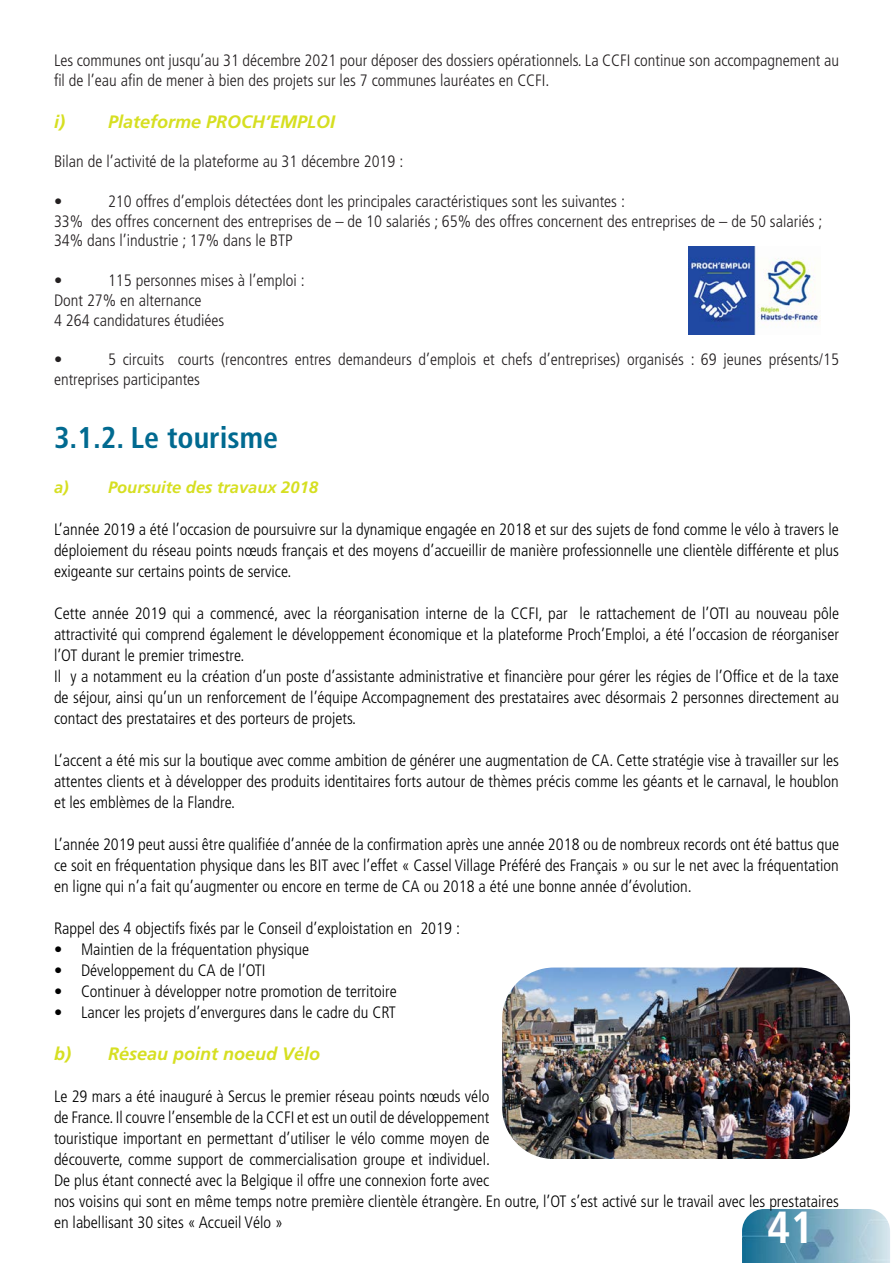
<style>
.page{position:relative;width:893px;height:1263px;background:#fff}
.page>*{position:absolute;margin:0;border:0;box-sizing:border-box;transform-origin:0 0}
.t1{font:700 condensed 45px "Frutiger";color:#fff}
.t2{font:700 condensed 30px "Frutiger";color:#016a90}
.t3{font:italic 700 18px "Frutiger";color:#d6df21}
.t4{font:300 condensed 16.5px/21px "Frutiger";color:#000;text-align:justify}
.t5{font:300 condensed 16.5px/19.8px "Frutiger";color:#231f20}
.t6{font:italic 700 16.5px "Frutiger";color:#d6df21}
</style>
<div class="page">
<img style="left:742px;top:1209px;width:148px;height:54px">
<img style="left:689px;top:247px;width:132px;height:87px">
<img style="left:502px;top:967px;width:348px;height:192px">
<p class="t5" style="left:54px;top:51px;width:786px">Les communes ont jusqu’au 31 décembre 2021 pour déposer des dossiers opérationnels. La CCFI continue son accompagnement au fil de l’eau afin de mener à bien des projets sur les 7 communes lauréates en CCFI.</p>
<p class="t3" style="left:54px;top:111px;width:283px">i) Plateforme PROCH’EMPLOI</p>
<p class="t5" style="left:54px;top:152px;width:351px">Bilan de l’activité de la plateforme au 31 décembre 2019 :</p>
<p class="t5" style="left:54px;top:191px;width:10px">•</p>
<p class="t5" style="left:108px;top:191px;width:518px">210 offres d’emplois détectées dont les principales caractéristiques sont les suivantes :</p>
<p class="t5" style="left:54px;top:211px;width:770px">33% des offres concernent des entreprises de – de 10 salariés ; 65% des offres concernent des entreprises de – de 50 salariés ;</p>
<p class="t5" style="left:54px;top:231px;width:240px">34% dans l’industrie ; 17% dans le BTP</p>
<p class="t5" style="left:54px;top:271px;width:10px">•</p>
<p class="t5" style="left:108px;top:271px;width:198px">115 personnes mises à l’emploi :</p>
<p class="t5" style="left:54px;top:290px;width:149px">Dont 27% en alternance</p>
<p class="t5" style="left:54px;top:310px;width:172px">4 264 candidatures étudiées</p>
<p class="t5" style="left:54px;top:350px;width:10px">•</p>
<p class="t5" style="left:54px;top:350px;width:786px;text-indent:54px">5 circuits courts (rencontres entres demandeurs d’emplois et chefs d’entreprises) organisés : 69 jeunes présents/15 entreprises participantes</p>
<p class="t2" style="left:54px;top:419px;width:226px">3.1.2. Le tourisme</p>
<p class="t6" style="left:54px;top:477px;width:265px">a) Poursuite des travaux 2018</p>
<p class="t4" style="left:54px;top:519px;width:786px">L’année 2019 a été l’occasion de poursuivre sur la dynamique engagée en 2018 et sur des sujets de fond comme le vélo à travers le déploiement du réseau points nœuds français et des moyens d’accueillir de manière professionnelle une clientèle différente et plus exigeante sur certains points de service.</p>
<p class="t4" style="left:54px;top:603px;width:787px">Cette année 2019 qui a commencé, avec la réorganisation interne de la CCFI, par le rattachement de l’OTI au nouveau pôle attractivité qui comprend également le développement économique et la plateforme Proch’Emploi, a été l’occasion de réorganiser l’OT durant le premier trimestre.</p>
<p class="t4" style="left:54px;top:666px;width:786px">Il y a notamment eu la création d’un poste d’assistante administrative et financière pour gérer les régies de l’Office et de la taxe de séjour, ainsi qu’un un renforcement de l’équipe Accompagnement des prestataires avec désormais 2 personnes directement au contact des prestataires et des porteurs de projets.</p>
<p class="t4" style="left:54px;top:750px;width:786px">L’accent a été mis sur la boutique avec comme ambition de générer une augmentation de CA. Cette stratégie vise à travailler sur les attentes clients et à développer des produits identitaires forts autour de thèmes précis comme les géants et le carnaval, le houblon et les emblèmes de la Flandre.</p>
<p class="t4" style="left:54px;top:834px;width:787px">L’année 2019 peut aussi être qualifiée d’année de la confirmation après une année 2018 ou de nombreux records ont été battus que ce soit en fréquentation physique dans les BIT avec l’effet « Cassel Village Préféré des Français » ou sur le net avec la fréquentation en ligne qui n’a fait qu’augmenter ou encore en terme de CA ou 2018 a été une bonne année d’évolution.</p>
<p class="t4" style="left:54px;top:918px;width:407px">Rappel des 4 objectifs fixés par le Conseil d’exploistation en 2019 :</p>
<p class="t4" style="left:54px;top:939px;width:257px">• Maintien de la fréquentation physique</p>
<p class="t4" style="left:54px;top:960px;width:213px">• Développement du CA de l’OTI</p>
<p class="t4" style="left:54px;top:981px;width:344px">• Continuer à développer notre promotion de territoire</p>
<p class="t4" style="left:54px;top:1002px;width:343px">• Lancer les projets d’envergures dans le cadre du CRT</p>
<p class="t3" style="left:54px;top:1043px;width:268px">b) Réseau point noeud Vélo</p>
<p class="t4" style="left:54px;top:1086px;width:786px;text-align:left">Le 29 mars a été inauguré à Sercus le premier réseau points nœuds vélo<br>de France. Il couvre l’ensemble de la CCFI et est un outil de développement<br>touristique important en permettant d’utiliser le vélo comme moyen de<br>découverte, comme support de commercialisation groupe et individuel.<br>De plus étant connecté avec la Belgique il offre une connexion forte avec<br>nos voisins qui sont en même temps notre première clientèle étrangère. En outre, l’OT s’est activé sur le travail avec les prestataires en labellisant 30 sites « Accueil Vélo »</p>
<h1 class="t1" style="left:767px;top:1200px;width:48px">41</h1>
</div>
